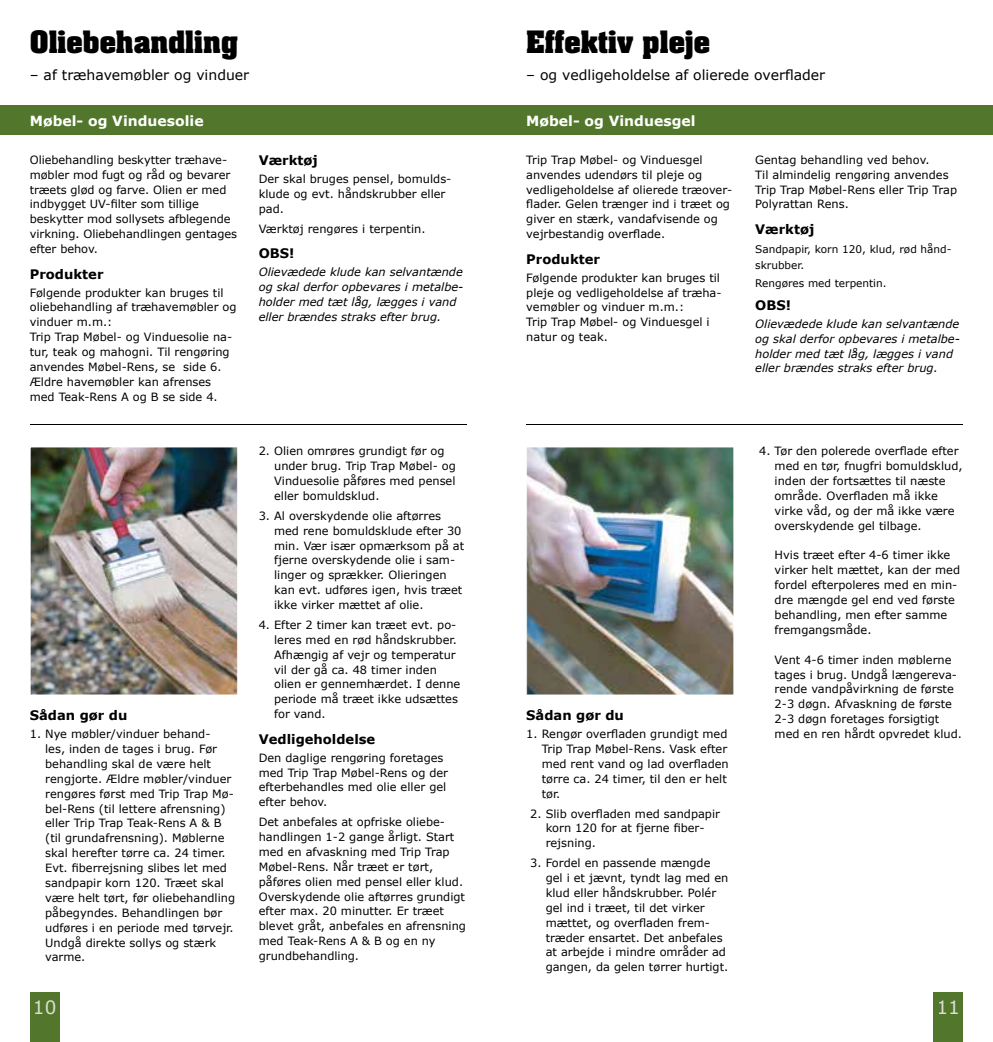
<style>
.page{position:relative;width:993px;height:1042px;background:#fff}
.page>*{position:absolute;margin:0;border:0;box-sizing:border-box;transform-origin:0 0}
.t1{font:700 26.25px "Aachen CE";color:#000}
.t2{font:18.38px "Verdana";color:#dcdece}
.t3{font:14px "Verdana";color:#000}
.t4{font:700 14px "Verdana";color:#fff}
.t5{font:700 13.12px "Verdana";color:#000}
.t6{font:11.38px/14.9px "Verdana";color:#000}
.t7{font:italic 11.38px/14.9px "Verdana";color:#000}
.t8{font:10.5px/15.8px "Verdana";color:#000}
</style>
<div class="page">
<div style="left:0;top:105px;width:496px;height:30px;background:#52772c"></div>
<hr style="left:30px;top:424px;width:436px;height:1px;background:#000">
<img style="left:30px;top:447px;width:208px;height:248px">
<div style="left:496px;top:105px;width:496px;height:30px;background:#52772c"></div>
<hr style="left:526px;top:424px;width:436px;height:1px;background:#000">
<img style="left:526px;top:447px;width:208px;height:248px">
<div style="left:30px;top:992px;width:30px;height:50px;background:#52772c"></div>
<div style="left:933px;top:992px;width:29px;height:50px;background:#52772c"></div>
<h1 class="t1" style="left:30px;top:23px;width:210px">Oliebehandling</h1>
<p class="t3" style="left:30px;top:66px;width:221px">– af træhavemøbler og vinduer</p>
<p class="t4" style="left:30px;top:111px;width:175px">Møbel- og Vinduesolie</p>
<p class="t6" style="left:30px;top:152px;width:209px">Oliebehandling beskytter træhave&shy;møbler mod fugt og råd og bevarer træets glød og farve. Olien er med indbygget UV-filter som tillige beskytter mod sollysets afblegende virkning. Oliebehandlingen gentages efter behov.</p>
<p class="t5" style="left:30px;top:265px;width:75px">Produkter</p>
<p class="t6" style="left:30px;top:285px;width:208px">Følgende produkter kan bruges til oliebehandling af træhavemøbler og vinduer m.m.:<br>Trip Trap Møbel- og Vinduesolie na&shy;tur, teak og mahogni. Til rengøring anvendes Møbel-Rens, se side 6.<br>Ældre havemøbler kan afrenses med Teak-Rens A og B se side 4.</p>
<p class="t5" style="left:259px;top:151px;width:61px">Værktøj</p>
<p class="t6" style="left:259px;top:171px;width:194px">Der skal bruges pensel, bomulds&shy;klude og evt. håndskrubber eller pad.</p>
<p class="t6" style="left:259px;top:221px;width:168px">Værktøj rengøres i terpentin.</p>
<p class="t5" style="left:259px;top:244px;width:37px">OBS!</p>
<p class="t7" style="left:259px;top:264px;width:206px">Olievædede klude kan selvantænde og skal derfor opbevares i metalbe&shy;holder med tæt låg, lægges i vand eller brændes straks efter brug.</p>
<p class="t5" style="left:30px;top:706px;width:99px">Sådan gør du</p>
<p class="t6" style="left:45px;top:726px;width:191px;text-indent:-15px">1. Nye møbler/vinduer behand-<br>les, inden de tages i brug. Før behandling skal de være helt rengjorte. Ældre møbler/vinduer rengøres først med Trip Trap Mø&shy;bel-Rens (til lettere afrensning) eller Trip Trap Teak-Rens A &amp; B (til grundafrensning). Møblerne skal herefter tørre ca. 24 timer.<br>Evt. fiberrejsning slibes let med sandpapir korn 120. Træet skal være helt tørt, før oliebehandling påbegyndes. Behandlingen bør udføres i en periode med tørvejr.<br>Undgå direkte sollys og stærk varme.</p>
<p class="t6" style="left:274px;top:444px;width:183px;text-indent:-15px">2. Olien omrøres grundigt før og under brug. Trip Trap Møbel- og<br>Vinduesolie påføres med pensel eller bomuldsklud.</p>
<p class="t6" style="left:274px;top:508px;width:191px;text-indent:-15px">3. Al overskydende olie aftørres med rene bomuldsklude efter 30 min. Vær især opmærksom på at fjerne over skydende olie i sam&shy;linger og sprækker. Olieringen kan evt. udføres igen, hvis træet ikke virker mættet af olie.</p>
<p class="t6" style="left:274px;top:617px;width:188px;text-indent:-15px">4. Efter 2 timer kan træet evt. po&shy;leres med en rød håndskrubber.<br>Afhængig af vejr og temperatur vil der gå ca. 48 timer inden olien er gennemhærdet. I denne periode må træet ikke udsættes for vand.</p>
<p class="t5" style="left:259px;top:730px;width:118px">Vedligeholdelse</p>
<p class="t6" style="left:259px;top:750px;width:191px">Den daglige rengøring foretages med Trip Trap Møbel-Rens og der efterbehandles med olie eller gel efter behov.</p>
<p class="t6" style="left:259px;top:814px;width:209px">Det anbefales at opfriske oliebe&shy;handlingen 1-2 gange årligt. Start med en afvaskning med Trip Trap<br>Møbel-Rens. Når træet er tørt, påføres olien med pensel eller klud.<br>Over skydende olie aftørres grundigt efter max. 20 minutter. Er træet blevet gråt, anbefales en afrensning med Teak-Rens A &amp; B og en ny grundbehandling.</p>
<h1 class="t1" style="left:526px;top:23px;width:185px">Effektiv pleje</h1>
<p class="t3" style="left:526px;top:66px;width:300px">– og vedligeholdelse af olierede overflader</p>
<p class="t4" style="left:526px;top:111px;width:171px">Møbel- og Vinduesgel</p>
<p class="t6" style="left:526px;top:152px;width:207px">Trip Trap Møbel- og Vinduesgel anvendes udendørs til pleje og vedligeholdelse af olierede træover&shy;flader. Gelen trænger ind i træet og giver en stærk, vandafvisende og vejrbestandig overflade.</p>
<p class="t5" style="left:526px;top:250px;width:75px">Produkter</p>
<p class="t6" style="left:526px;top:270px;width:197px">Følgende produkter kan bruges til pleje og vedligeholdelse af træha&shy;vemøbler og vinduer m.m.:<br>Trip Trap Møbel- og Vinduesgel i natur og teak.</p>
<p class="t6" style="left:755px;top:152px;width:203px">Gentag behandling ved behov.<br>Til almindelig rengøring anvendes<br>Trip Trap Møbel-Rens eller Trip Trap<br>Polyrattan Rens.</p>
<p class="t5" style="left:755px;top:220px;width:61px">Værktøj</p>
<p class="t8" style="left:755px;top:241px;width:198px">Sandpapir, korn 120, klud, rød hånd&shy;skrubber.</p>
<p class="t8" style="left:755px;top:275px;width:133px">Rengøres med terpentin.</p>
<p class="t5" style="left:755px;top:296px;width:37px">OBS!</p>
<p class="t7" style="left:755px;top:316px;width:206px">Olievædede klude kan selvantænde og skal derfor opbevares i metalbe&shy;holder med tæt låg, lægges i vand eller brændes straks efter brug.</p>
<p class="t5" style="left:526px;top:706px;width:99px">Sådan gør du</p>
<p class="t6" style="left:541px;top:726px;width:188px;text-indent:-15px">1. Rengør overfladen grundigt med<br>Trip Trap Møbel-Rens. Vask efter med rent vand og lad overfladen tørre ca. 24 timer, til den er helt tør.</p>
<p class="t6" style="left:545px;top:806px;width:176px;text-indent:-15px">2. Slib overfladen med sandpapir korn 120 for at fjerne fiber&shy;rejsning.</p>
<p class="t6" style="left:545px;top:855px;width:184px;text-indent:-15px">3. Fordel en passende mængde gel i et jævnt, tyndt lag med en klud eller håndskrubber. Polér gel ind i træet, til det virker mættet, og overfladen frem&shy;træder ensartet. Det anbefales at arbejde i mindre områder ad gangen, da gelen tørrer hurtigt.</p>
<p class="t6" style="left:774px;top:444px;width:189px;text-indent:-15px">4. Tør den polerede overflade efter med en tør, fnugfri bomuldsklud, inden der fortsættes til næste område. Overfladen må ikke virke våd, og der må ikke være overskydende gel tilbage.</p>
<p class="t6" style="left:774px;top:548px;width:187px">Hvis træet efter 4-6 timer ikke virker helt mættet, kan der med fordel efterpoleres med en min&shy;dre mængde gel end ved første behandling, men efter samme fremgangsmåde.</p>
<p class="t6" style="left:774px;top:652px;width:189px">Vent 4-6 timer inden møblerne tages i brug. Undgå længereva&shy;rende vandpåvirkning de første<br>2-3 døgn. Afvaskning de første<br>2-3 døgn foretages forsigtigt med en ren hårdt opvredet klud.</p>
<h2 class="t2" style="left:33px;top:994px;width:25px">10</h2>
<h2 class="t2" style="left:936px;top:994px;width:25px">11</h2>
</div>
